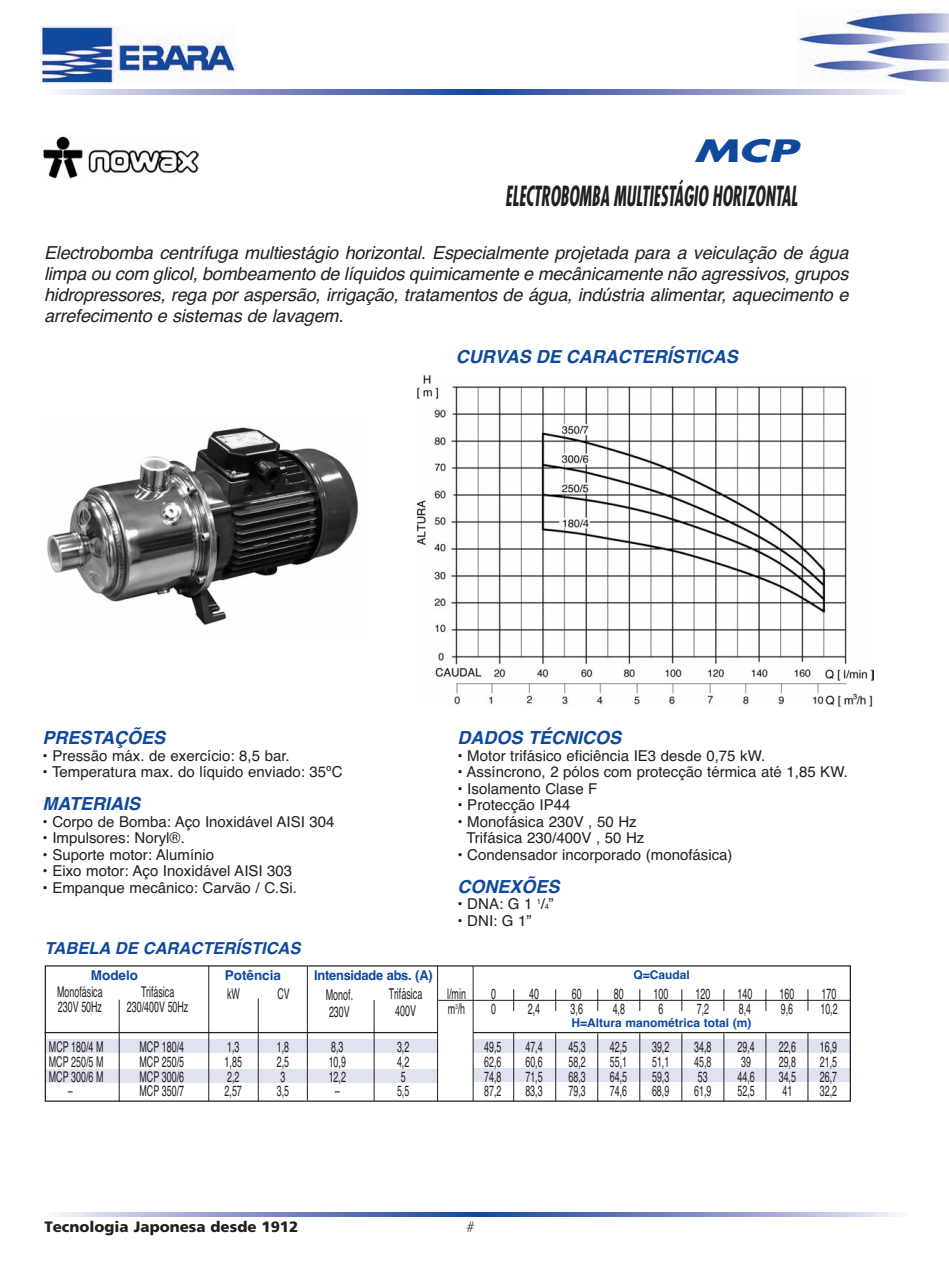
<style>
.page{position:relative;width:949px;height:1263px;background:#fff}
.page>*{position:absolute;margin:0;border:0;box-sizing:border-box;transform-origin:0 0}
.t1{font:italic 700 30px "Futura Std";color:#0f499d;scale:1.5 1}
.t2{font:italic 700 condensed 27px "Futura Std";color:#231f20;scale:.65 1}
.t3{font:italic 18px/21px "Helvetica";letter-spacing:-.01em;color:#231f20;text-align:justify}
.t4{font:italic 700 18px "Helvetica";color:#0f499d}
.t5{font:italic 700 16.5px "Helvetica";color:#0f499d}
.t6{font:15px/16.5px "Helvetica";color:#231f20;text-align:center}
.t7{font:900 15px "Frutiger LT Std";color:#231f20}
.t8{font:14.85px/14.9px "Helvetica";color:#231f20;scale:.6 1}
.t9{font:700 13.5px "Helvetica";letter-spacing:-.01em;color:#0f499d;scale:.95 1}
.t10{font:700 13.5px "Helvetica";letter-spacing:-.01em;color:#0f499d}
.t11{font:700 12px "Helvetica";color:#0f499d}
.s1{font-size:7.5px}
</style>
<div class="page">
<img style="left:797px;top:9px;width:151px;height:74px">
<img style="left:41px;top:26px;width:195px;height:58px">
<svg style="left:59px;top:90px;width:839px;height:4px"></svg>
<svg style="left:59px;top:1212px;width:839px;height:4px"></svg>
<div style="left:45px;top:1039px;width:392px;height:14px;background:#dfe2f1"></div>
<div style="left:473px;top:1039px;width:376px;height:14px;background:#dfe2f1"></div>
<div style="left:473px;top:1068px;width:376px;height:13px;background:#dfe2f1"></div>
<div style="left:45px;top:1069px;width:392px;height:14px;background:#dfe2f1"></div>
<div style="left:45px;top:965px;width:805px;height:137px;border:1px solid #231f20"></div>
<hr style="left:119px;top:1000px;width:1px;height:102px;background:#231f20">
<hr style="left:208px;top:966px;width:1px;height:135px;background:#231f20">
<hr style="left:307px;top:966px;width:1px;height:134px;background:#231f20">
<hr style="left:437px;top:966px;width:1px;height:136px;background:#231f20">
<hr style="left:472px;top:966px;width:1px;height:135px;background:#231f20">
<hr style="left:555px;top:1033px;width:1px;height:68px;background:#231f20">
<hr style="left:513px;top:1033px;width:1px;height:68px;background:#231f20">
<hr style="left:597px;top:1033px;width:1px;height:69px;background:#231f20">
<hr style="left:639px;top:1033px;width:1px;height:68px;background:#231f20">
<hr style="left:681px;top:1033px;width:1px;height:68px;background:#231f20">
<hr style="left:723px;top:1033px;width:1px;height:68px;background:#231f20">
<hr style="left:765px;top:1033px;width:1px;height:67px;background:#231f20">
<hr style="left:807px;top:1033px;width:1px;height:68px;background:#231f20">
<svg style="left:555px;top:989px;width:1px;height:22px"></svg>
<svg style="left:597px;top:989px;width:1px;height:22px"></svg>
<svg style="left:639px;top:989px;width:1px;height:22px"></svg>
<svg style="left:681px;top:989px;width:1px;height:22px"></svg>
<svg style="left:723px;top:989px;width:1px;height:22px"></svg>
<svg style="left:765px;top:989px;width:1px;height:22px"></svg>
<svg style="left:807px;top:989px;width:1px;height:22px"></svg>
<svg style="left:513px;top:989px;width:1px;height:22px"></svg>
<hr style="left:438px;top:1000px;width:411px;height:1px;background:#231f20">
<hr style="left:473px;top:1032px;width:376px;height:1px;background:#231f20">
<hr style="left:45px;top:1032px;width:393px;height:1px;background:#231f20">
<hr style="left:258px;top:998px;width:1px;height:104px;background:#231f20">
<hr style="left:373px;top:1000px;width:1px;height:101px;background:#231f20">
<img style="left:47px;top:427px;width:311px;height:198px">
<img style="left:416px;top:375px;width:457px;height:332px">
<img style="left:43px;top:136px;width:155px;height:43px">
<h1 class="t1" style="left:694px;top:137px;width:71px">MCP</h1>
<h2 class="t2" style="left:505px;top:184px;width:451px">ELECTROBOMBA MULTIESTÁGIO HORIZONTAL</h2>
<p class="t3" style="left:44px;top:242px;width:805px">Electrobomba centrífuga multiestágio horizontal. Especialmente projetada para a veiculação de água limpa ou com glicol, bombeamento de líquidos quimicamente e mecânicamente não agressivos, grupos hidropressores, rega por aspersão, irrigação, tratamentos de água, indústria alimentar, aquecimento e arrefecimento e sistemas de lavagem.</p>
<p class="t4" style="left:456px;top:346px;width:283px">CURVAS DE CARACTERÍSTICAS</p>
<p class="t4" style="left:43px;top:727px;width:124px">PRESTAÇÕES</p>
<p class="t6" style="left:43px;top:747px;width:249px">• Pressão máx. de exercício: 8,5 bar.</p>
<p class="t6" style="left:43px;top:764px;width:301px">• Temperatura max. do líquido enviado: 35ºC</p>
<p class="t4" style="left:43px;top:793px;width:99px">MATERIAIS</p>
<p class="t6" style="left:43px;top:813px;width:293px">• Corpo de Bomba: Aço Inoxidável AISI 304</p>
<p class="t6" style="left:43px;top:830px;width:144px">• Impulsores: Noryl®.</p>
<p class="t6" style="left:43px;top:846px;width:173px">• Suporte motor: Alumínio</p>
<p class="t6" style="left:43px;top:863px;width:251px">• Eixo motor: Aço Inoxidável AISI 303</p>
<p class="t6" style="left:43px;top:879px;width:256px">• Empanque mecânico: Carvão / C.Si.</p>
<p class="t4" style="left:457px;top:727px;width:165px">DADOS TÉCNICOS</p>
<p class="t6" style="left:457px;top:747px;width:309px">• Motor trifásico eficiência IE3 desde 0,75 kW.</p>
<p class="t6" style="left:457px;top:764px;width:392px">• Assíncrono, 2 pólos com protecção térmica até 1,85 KW.</p>
<p class="t6" style="left:457px;top:780px;width:141px">• Isolamento Clase F</p>
<p class="t6" style="left:457px;top:797px;width:114px">• Protecção IP44</p>
<p class="t6" style="left:457px;top:813px;width:188px">• Monofásica 230V , 50 Hz<br>Trifásica 230/400V , 50 Hz</p>
<p class="t6" style="left:457px;top:846px;width:276px">• Condensador incorporado (monofásica)</p>
<p class="t4" style="left:457px;top:876px;width:104px">CONEXÕES</p>
<p class="t6" style="left:457px;top:896px;width:98px">• DNA: G 1 <sup>1</sup>/<span class="s1">4</span>”</p>
<p class="t6" style="left:457px;top:912px;width:76px">• DNI: G 1”</p>
<p class="t5" style="left:45px;top:939px;width:257px">TABELA DE CARACTERÍSTICAS</p>
<p class="t8" style="left:227px;top:986px;width:23px">kW</p>
<p class="t8" style="left:277px;top:986px;width:22px">CV</p>
<p class="t8" style="left:326px;top:987px;width:47px;line-height:16.5px">Monof.<br>230V</p>
<p class="t10" style="left:91px;top:967px;width:49px">Modelo</p>
<p class="t10" style="left:225px;top:967px;width:58px">Potência</p>
<p class="t9" style="left:314px;top:967px;width:126px">Intensidade abs. (A)</p>
<p class="t11" style="left:633px;top:967px;width:58px">Q=Caudal</p>
<p class="t8" style="left:57px;top:984px;width:77px">Monofásica<br>230V 50Hz</p>
<p class="t8" style="left:49px;top:1039px;width:93px">MCP 180/4 M</p>
<p class="t8" style="left:139px;top:1039px;width:76px">MCP 180/4</p>
<p class="t8" style="left:227px;top:1039px;width:22px">1,3</p>
<p class="t8" style="left:277px;top:1039px;width:22px">1,8</p>
<p class="t8" style="left:331px;top:1039px;width:22px">8,3</p>
<p class="t8" style="left:397px;top:1039px;width:22px">3,2</p>
<p class="t8" style="left:484px;top:1039px;width:30px">49,5</p>
<p class="t8" style="left:525px;top:1039px;width:30px">47,4</p>
<p class="t8" style="left:568px;top:1039px;width:30px">45,3</p>
<p class="t8" style="left:609px;top:1039px;width:30px">42,5</p>
<p class="t8" style="left:652px;top:1039px;width:30px">39,2</p>
<p class="t8" style="left:694px;top:1039px;width:30px">34,8</p>
<p class="t8" style="left:737px;top:1039px;width:30px">29,4</p>
<p class="t8" style="left:778px;top:1039px;width:30px">22,6</p>
<p class="t8" style="left:819px;top:1039px;width:30px">16,9</p>
<p class="t8" style="left:49px;top:1054px;width:93px">MCP 250/5 M</p>
<p class="t8" style="left:139px;top:1054px;width:76px">MCP 250/5</p>
<p class="t8" style="left:224px;top:1054px;width:30px">1,85</p>
<p class="t8" style="left:277px;top:1054px;width:22px">2,5</p>
<p class="t8" style="left:328px;top:1054px;width:30px">10,9</p>
<p class="t8" style="left:397px;top:1054px;width:22px">4,2</p>
<p class="t8" style="left:484px;top:1054px;width:30px">62,6</p>
<p class="t8" style="left:525px;top:1054px;width:30px">60,6</p>
<p class="t8" style="left:568px;top:1054px;width:30px">58,2</p>
<p class="t8" style="left:609px;top:1054px;width:30px">55,1</p>
<p class="t8" style="left:651px;top:1054px;width:30px">51,1</p>
<p class="t8" style="left:694px;top:1054px;width:30px">45,8</p>
<p class="t8" style="left:741px;top:1054px;width:18px">39</p>
<p class="t8" style="left:778px;top:1054px;width:30px">29,8</p>
<p class="t8" style="left:819px;top:1054px;width:30px">21,5</p>
<p class="t8" style="left:49px;top:1069px;width:93px">MCP 300/6 M</p>
<p class="t8" style="left:139px;top:1069px;width:76px">MCP 300/6</p>
<p class="t8" style="left:227px;top:1069px;width:22px">2,2</p>
<p class="t8" style="left:280px;top:1069px;width:10px">3</p>
<p class="t8" style="left:328px;top:1069px;width:30px">12,2</p>
<p class="t8" style="left:400px;top:1069px;width:10px">5</p>
<p class="t8" style="left:484px;top:1069px;width:30px">74,8</p>
<p class="t8" style="left:525px;top:1069px;width:30px">71,5</p>
<p class="t8" style="left:568px;top:1069px;width:30px">68,3</p>
<p class="t8" style="left:609px;top:1069px;width:30px">64,5</p>
<p class="t8" style="left:651px;top:1069px;width:30px">59,3</p>
<p class="t8" style="left:697px;top:1069px;width:18px">53</p>
<p class="t8" style="left:737px;top:1069px;width:30px">44,6</p>
<p class="t8" style="left:778px;top:1069px;width:30px">34,5</p>
<p class="t8" style="left:819px;top:1069px;width:30px">26,7</p>
<p class="t8" style="left:68px;top:1084px;width:10px">–</p>
<p class="t8" style="left:139px;top:1084px;width:76px">MCP 350/7</p>
<p class="t8" style="left:224px;top:1084px;width:30px">2,57</p>
<p class="t8" style="left:277px;top:1084px;width:22px">3,5</p>
<p class="t8" style="left:335px;top:1084px;width:10px">–</p>
<p class="t8" style="left:397px;top:1084px;width:22px">5,5</p>
<p class="t8" style="left:484px;top:1084px;width:30px">87,2</p>
<p class="t8" style="left:525px;top:1084px;width:30px">83,3</p>
<p class="t8" style="left:568px;top:1084px;width:30px">79,3</p>
<p class="t8" style="left:609px;top:1084px;width:30px">74,6</p>
<p class="t8" style="left:651px;top:1084px;width:30px">68,9</p>
<p class="t8" style="left:694px;top:1084px;width:30px">61,9</p>
<p class="t8" style="left:737px;top:1084px;width:30px">52,5</p>
<p class="t8" style="left:782px;top:1084px;width:18px">41</p>
<p class="t8" style="left:819px;top:1084px;width:30px">32,2</p>
<p class="t8" style="left:127px;top:984px;width:104px;text-align:center">Trifásica<br>230/400V 50Hz</p>
<p class="t8" style="left:389px;top:986px;width:57px;line-height:16.5px;text-align:center">Trifásica<br>400V</p>
<p class="t8" style="left:447px;top:987px;width:33px">l/min m<sup>3</sup>/h</p>
<p class="t8" style="left:527px;top:987px;width:22px">40<br>2,4</p>
<p class="t8" style="left:491px;top:987px;width:10px">0<br>0</p>
<p class="t8" style="left:570px;top:987px;width:22px">60<br>3,6</p>
<p class="t8" style="left:612px;top:987px;width:22px">80<br>4,8</p>
<p class="t8" style="left:653px;top:987px;width:26px;text-align:center">100<br>6</p>
<p class="t8" style="left:695px;top:987px;width:26px">120<br>7,2</p>
<p class="t8" style="left:737px;top:987px;width:26px">140<br>8,4</p>
<p class="t8" style="left:779px;top:987px;width:26px">160<br>9,6</p>
<p class="t8" style="left:820px;top:987px;width:30px">170<br>10,2</p>
<p class="t11" style="left:571px;top:1016px;width:182px">H=Altura manométrica total (m)</p>
<p class="t7" style="left:44px;top:1221px;width:255px">Tecnologia Japonesa desde 1912</p>
</div>
